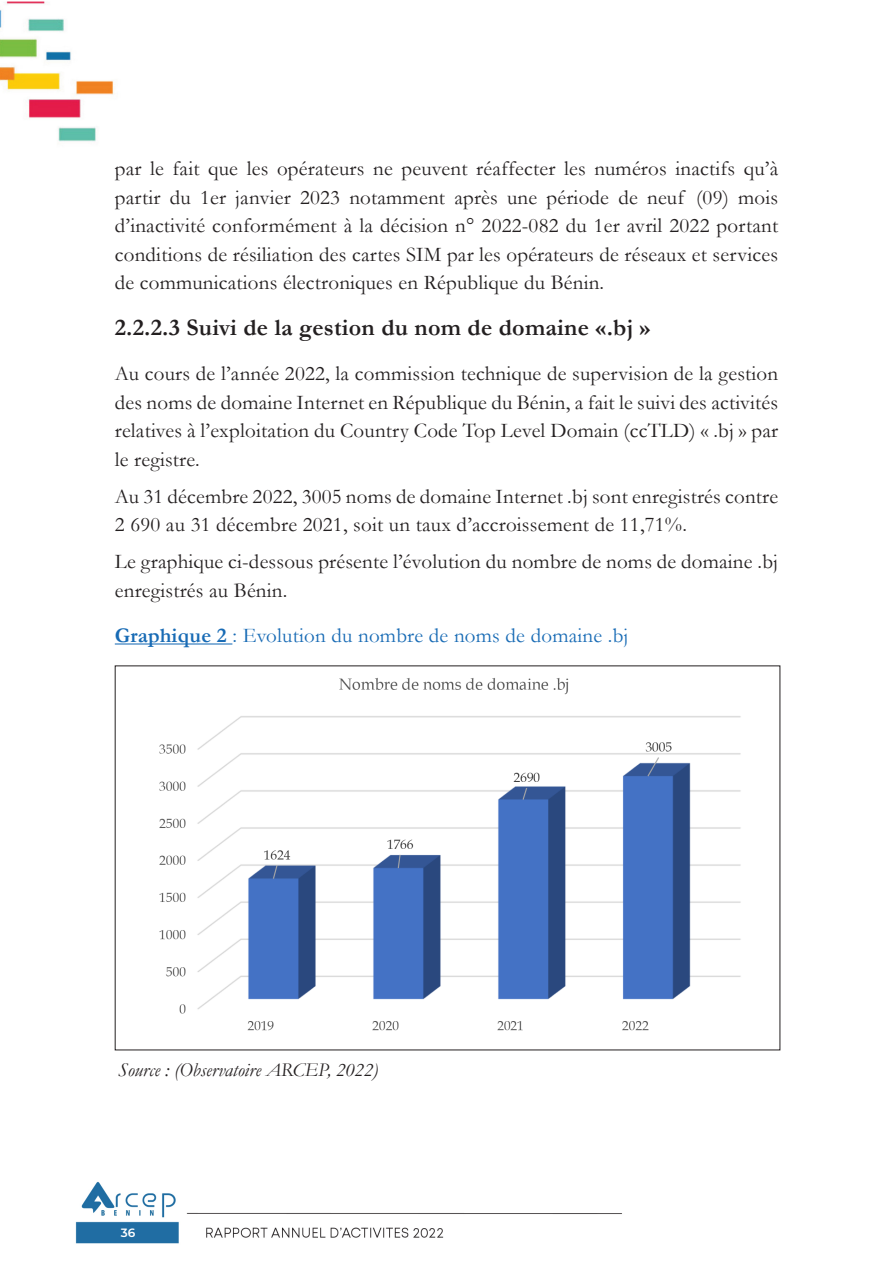
<style>
.page{position:relative;width:893px;height:1263px;background:#fff}
.page>*{position:absolute;margin:0;border:0;box-sizing:border-box;transform-origin:0 0}
.t1{font:700 24px "Garamond";letter-spacing:.01em;color:#231f20}
.t2{font:21px/28.5px "Garamond";letter-spacing:.01em;color:#231f20;text-align:justify}
.t3{font:21px "Garamond";letter-spacing:.01em;color:#186bb5}
.t4{font:italic 19.5px "Garamond";color:#231f20}
.t5{font:600 12px "Montserrat";color:#fff}
.s1{font-weight:700}
</style>
<div class="page">
<img style="left:75px;top:1181px;width:547px;height:63px">
<img style="left:0;top:1px;width:114px;height:141px">
<hr style="left:115px;top:643px;width:117px;height:1px;background:#186bb5">
<img style="left:159px;top:678px;width:582px;height:353px">
<p class="t2" style="left:115px;top:154px;width:665px">par le fait que les opérateurs ne peuvent réaffecter les numéros inactifs qu’à partir du 1er janvier 2023 notamment après une période de neuf (09) mois d’inactivité conformément à la décision n° 2022-082 du 1er avril 2022 portant conditions de résiliation des cartes SIM par les opérateurs de réseaux et services de communications électroniques en République du Bénin.</p>
<p class="t1" style="left:115px;top:311px;width:537px">2.2.2.3 Suivi de la gestion du nom de domaine «.bj »</p>
<p class="t2" style="left:115px;top:359px;width:665px">Au cours de l’année 2022, la commission technique de supervision de la gestion des noms de domaine Internet en République du Bénin, a fait le suivi des activités relatives à l’exploitation du Country Code Top Level Domain (ccTLD) « .bj » par le registre.</p>
<p class="t2" style="left:115px;top:481px;width:665px">Au 31 décembre 2022, 3005 noms de domaine Internet .bj sont enregistrés contre<br>2 690 au 31 décembre 2021, soit un taux d’accroissement de 11,71%.</p>
<p class="t2" style="left:115px;top:547px;width:665px">Le graphique ci-dessous présente l’évolution du nombre de noms de domaine .bj enregistrés au Bénin.</p>
<p class="t3" style="left:115px;top:622px;width:515px"><span class="s1">Graphique 2</span> : Evolution du nombre de noms de domaine .bj</p>
<p class="t4" style="left:118px;top:1056px;width:262px">Source : (Observatoire ARCEP, 2022)</p>
<p class="t5" style="left:121px;top:1224px;width:16px">36</p>
</div>
